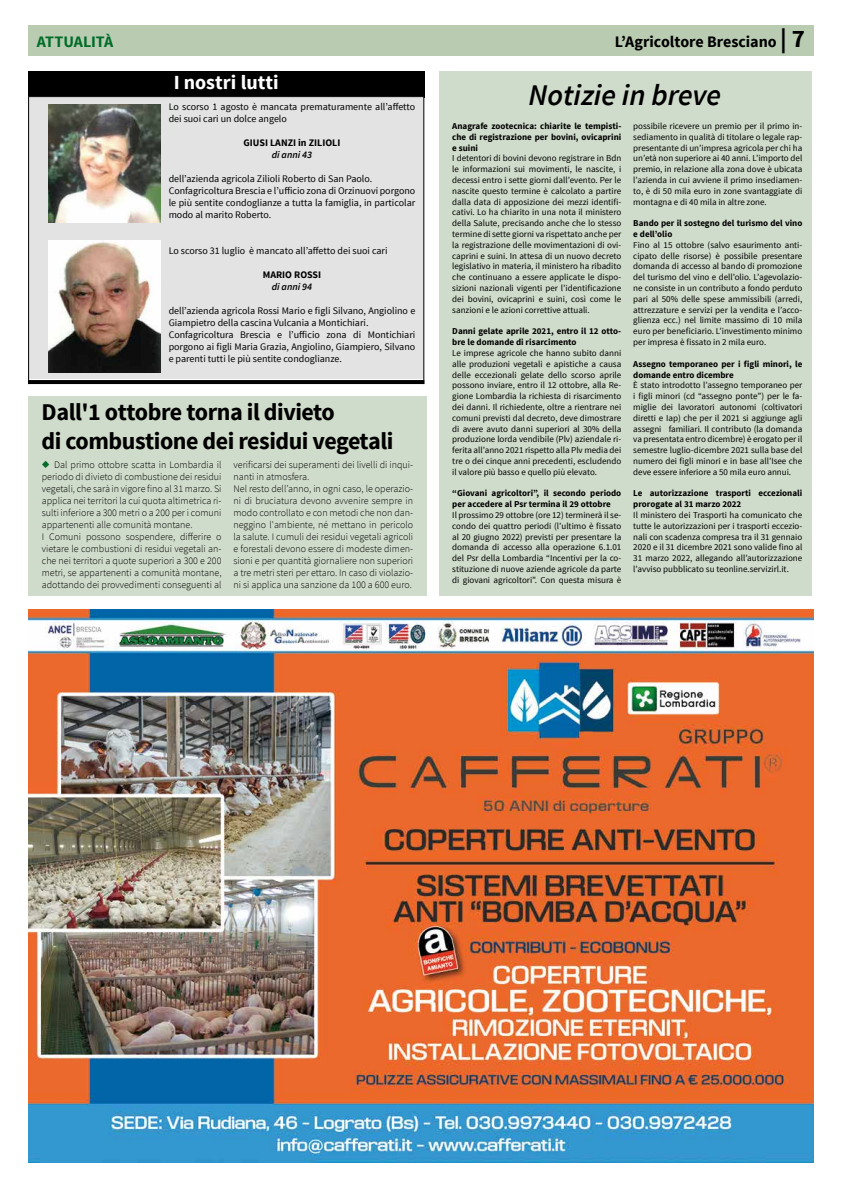
<style>
.page{position:relative;width:842px;height:1191px;background:#fff}
.page>*{position:absolute;margin:0;border:0;box-sizing:border-box;transform-origin:0 0}
.t1{font:italic 600 30px "Source Sans Pro";color:#000}
.t2{font:700 24px/28.8px "Source Sans Pro";letter-spacing:-.02em;color:#000}
.t3{font:700 20px "Source Sans Pro";color:#fff}
.t4{font:700 16px "Source Sans Pro";letter-spacing:-.005em;color:#000}
.t5{font:700 16px "Source Sans Pro";letter-spacing:-.01em;color:#006c28}
.t6{font:300 10px/12px "Source Sans Pro";color:#000}
.t7{font:10px/12px "Source Sans Pro";color:#000}
.t8{font:700 10px "Source Sans Pro";color:#000}
.t9{font:italic 600 10px "Source Sans Pro";color:#000}
.t10{font:9px/10.8px "Source Sans Pro";color:#000;text-align:justify}
.t11{font:700 9px/10.8px "Source Sans Pro";color:#000}
.s1{font-size:25px}
.s2{color:#006c28}
</style>
<div class="page">
<div style="left:28px;top:26px;width:786px;height:30px;background:#b9ccb2"></div>
<div style="left:439px;top:71px;width:373px;height:524px;background:#d0dccb"></div>
<div style="left:28px;top:71px;width:396px;height:27px;background:#000"></div>
<div style="left:29px;top:97px;width:395px;height:282px;background:#e3e3e3"></div>
<svg style="left:28px;top:380px;width:396px;height:4px;background:#030303"></svg>
<img style="left:48px;top:240px;width:112px;height:132px">
<img style="left:48px;top:104px;width:112px;height:118px">
<div style="left:28px;top:396px;width:399px;height:199px;background:#d0dccb"></div>
<img style="left:28px;top:609px;width:786px;height:553px">
<h3 class="t5" style="left:37px;top:32px;width:78px">ATTUALITÀ</h3>
<h3 class="t4" style="left:615px;top:32px;width:192px">L’Agricoltore Bresciano <span class="s1">| 7</span></h3>
<h1 class="t1" style="left:528px;top:76px;width:194px">Notizie in breve</h1>
<p class="t11" style="left:452px;top:121px;width:171px;text-align:justify">Anagrafe zootecnica: chiarite le tempisti&shy;che di registrazione per bovini, ovicaprini e suini</p>
<p class="t10" style="left:452px;top:153px;width:171px">I detentori di bovini devono registrare in Bdn le informazioni sui movimenti, le nascite, i decessi entro i sette giorni dall’evento. Per le nascite questo termine è calcolato a partire dalla data di apposizione dei mezzi identifi&shy;cativi. Lo ha chiarito in una nota il ministero della Salute, precisando anche che lo stesso termine di sette giorni va rispettato anche per la registrazione delle movimentazioni di ovi&shy;caprini e suini. In attesa di un nuovo decreto legislativo in materia, il ministero ha ribadito che continuano a essere applicate le dispo&shy;sizioni nazionali vigenti per l’identificazione dei bovini, ovicaprini e suini, così come le sanzioni e le azioni correttive attuali.</p>
<p class="t11" style="left:452px;top:326px;width:170px">Danni gelate aprile 2021, entro il 12 otto&shy;bre le domande di risarcimento</p>
<p class="t10" style="left:452px;top:348px;width:171px">Le imprese agricole che hanno subito danni alle produzioni vegetali e apistiche a causa delle eccezionali gelate dello scorso aprile possono inviare, entro il 12 ottobre, alla Re&shy;gione Lombardia la richiesta di risarcimento dei danni. Il richiedente, oltre a rientrare nei comuni previsti dal decreto, deve dimostrare di avere avuto danni superiori al 30% della produzione lorda vendibile (Plv) aziendale ri&shy;ferita all’anno 2021 rispetto alla Plv media dei tre o dei cinque anni precedenti, escludendo il valore più basso e quello più elevato.</p>
<p class="t11" style="left:452px;top:488px;width:170px">“Giovani agricoltori”, il secondo periodo per accedere al Psr termina il 29 ottobre</p>
<p class="t10" style="left:452px;top:510px;width:171px">Il prossimo 29 ottobre (ore 12) terminerà il se&shy;condo dei quattro periodi (l’ultimo è fissato al 20 giugno 2022) previsti per presentare la domanda di accesso alla operazione 6.1.01 del Psr della Lombardia “Incentivi per la co&shy;stituzione di nuove aziende agricole da parte di giovani agricoltori”. Con questa misura è</p>
<h3 class="t3" style="left:174px;top:70px;width:106px">I nostri lutti</h3>
<p class="t7" style="left:169px;top:101px;width:248px">Lo scorso 1 agosto è mancata prematuramente all’affetto dei suoi cari un dolce angelo</p>
<p class="t8" style="left:244px;top:136px;width:98px">GIUSI LANZI in ZILIOLI</p>
<p class="t9" style="left:272px;top:148px;width:42px">di anni 43</p>
<p class="t7" style="left:169px;top:173px;width:248px">dell’azienda agricola Zilioli Roberto di San Paolo.<br>Confagricoltura Brescia e l’ufficio zona di Orzinuovi porgono le più sentite condoglianze a tutta la famiglia, in particolar modo al marito Roberto.</p>
<p class="t7" style="left:169px;top:245px;width:220px">Lo scorso 31 luglio è mancato all’affetto dei suoi cari</p>
<p class="t8" style="left:263px;top:268px;width:60px">MARIO ROSSI</p>
<p class="t9" style="left:272px;top:280px;width:42px">di anni 94</p>
<p class="t7" style="left:169px;top:305px;width:248px">dell’azienda agricola Rossi Mario e figli Silvano, Angiolino e Giampietro della cascina Vulcania a Montichiari.<br>Confagricoltura Brescia e l’ufficio zona di Montichiari porgono ai figli Maria Grazia, Angiolino, Giampiero, Silvano e parenti tutti le più sentite condoglianze.</p>
<h2 class="t2" style="left:42px;top:398px;width:353px">Dall'1 ottobre torna il divieto<br>di combustione dei residui vegetali</h2>
<p class="t6" style="left:42px;top:458px;width:181px"><span class="s2">◆</span> Dal primo ottobre scatta in Lombardia il periodo di divieto di combustione dei residui vegetali, che sarà in vigore fino al 31 marzo. Si applica nei territori la cui quota altimetrica ri&shy;sulti inferiore a 300 metri o a 200 per i comuni appartenenti alle comunità montane.<br>I Comuni possono sospendere, differire o vietare le combustioni di residui vegetali an&shy;che nei territori a quote superiori a 300 e 200 metri, se appartenenti a comunità montane, adottando dei provvedimenti conseguenti al</p>
<p class="t6" style="left:233px;top:458px;width:181px">verificarsi dei superamenti dei livelli di inqui&shy;nanti in atmosfera.<br>Nel resto dell’anno, in ogni caso, le operazio&shy;ni di bruciatura devono avvenire sempre in modo controllato e con metodi che non dan&shy;neggino l'ambiente, né mettano in pericolo la salute. I cumuli dei residui vegetali agricoli e forestali devono essere di modeste dimen&shy;sioni e per quantità giornaliere non superiori a tre metri steri per ettaro. In caso di violazio&shy;ni si applica una sanzione da 100 a 600 euro.</p>
<p class="t10" style="left:633px;top:121px;width:171px">possibile ricevere un premio per il primo in&shy;sediamento in qualità di titolare o legale rap&shy;presentante di un’impresa agricola per chi ha un’età non superiore ai 40 anni. L’importo del premio, in relazione alla zona dove è ubicata l’azienda in cui avviene il primo insediamen&shy;to, è di 50 mila euro in zone svantaggiate di montagna e di 40 mila in altre zone.</p>
<p class="t11" style="left:633px;top:218px;width:171px">Bando per il sostegno del turismo del vino e dell’olio</p>
<p class="t10" style="left:633px;top:240px;width:171px">Fino al 15 ottobre (salvo esaurimento anti&shy;cipato delle risorse) è possibile presentare domanda di accesso al bando di promozione del turismo del vino e dell’olio. L’agevolazio&shy;ne consiste in un contributo a fondo perduto pari al 50% delle spese ammissibili (arredi, attrezzature e servizi per la vendita e l’acco&shy;glienza ecc.) nel limite massimo di 10 mila euro per beneficiario. L’investimento minimo per impresa è fissato in 2 mila euro.</p>
<p class="t11" style="left:633px;top:359px;width:170px">Assegno temporaneo per i figli minori, le domande entro dicembre</p>
<p class="t10" style="left:633px;top:380px;width:171px">È stato introdotto l’assegno temporaneo per i figli minori (cd “assegno ponte”) per le fa&shy;miglie dei lavoratori autonomi (coltivatori diretti e Iap) che per il 2021 si aggiunge agli assegni familiari. Il contributo (la domanda va presentata entro dicembre) è erogato per il semestre luglio-dicembre 2021 sulla base del numero dei figli minori e in base all’Isee che deve essere inferiore a 50 mila euro annui.</p>
<p class="t11" style="left:633px;top:488px;width:170px">Le autorizzazione trasporti eccezionali prorogate al 31 marzo 2022</p>
<p class="t10" style="left:633px;top:510px;width:171px">Il ministero dei Trasporti ha comunicato che tutte le autorizzazioni per i trasporti eccezio&shy;nali con scadenza compresa tra il 31 gennaio 2020 e il 31 dicembre 2021 sono valide fino al 31 marzo 2022, allegando all’autorizzazione l’avviso pubblicato su teonline.servizirl.it.</p>
</div>
